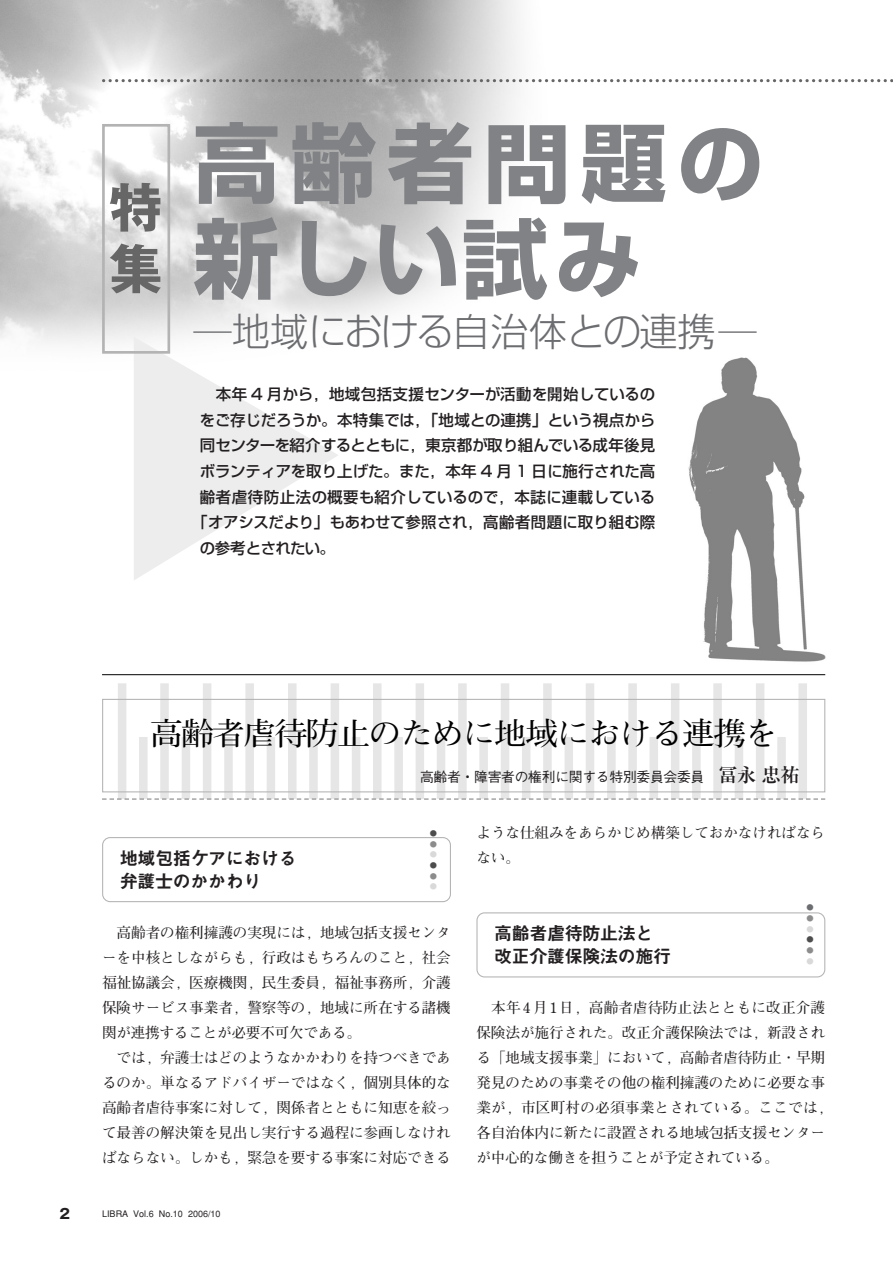
<style>
.page{position:relative;width:893px;height:1262px;background:#fff}
.page>*{position:absolute;margin:0;border:0;box-sizing:border-box;transform-origin:0 0}
.t1{font:700 86.1px/95.7px "Shin Go";letter-spacing:.125em;color:#808285}
.t2{font:700 53.1px/61.2px "Gothic MB101";color:#666}
.t3{font:300 38.25px "Shin Go";letter-spacing:-.03em;color:#6c6d70}
.t4{font:700 31.35px "Futo Min A101";letter-spacing:-.05em;color:#000;scale:1.05 1}
.t5{font:18.15px/23px "Midashi Go MB31";letter-spacing:-.025em;color:#231f20}
.t6{font:500 15.45px "Shin Go";letter-spacing:-.005em;color:#231f20}
.t7{font:500 15.45px "Shin Go";letter-spacing:-.025em;color:#231f20}
.t8{font:500 15.45px "Shin Go";letter-spacing:-.04em;color:#231f20}
.t9{font:500 15.45px "Shin Go";letter-spacing:.035em;color:#231f20}
.t10{font:500 15.45px "Shin Go";letter-spacing:.03em;color:#231f20}
.t11{font:500 15.45px "Shin Go";letter-spacing:-.045em;color:#231f20}
.t12{font:700 14.7px/25px "Futo Min A101";letter-spacing:-.01em;color:#231f20;text-align:justify}
.t13{font:500 13.8px "Gothic BBB";letter-spacing:-.02em;color:#231f20}
.t14{font:700 13.8px "Gothic MB101";color:#231f20}
.t15{font:500 9px "Gothic BBB";color:#231f20}
.t16{font:700 7.2px "Gothic MB101";color:#8c8c8c}
.t17{font:700 7.2px "Gothic MB101";color:#d9d9d9}
.t18{font:700 7.2px "Gothic MB101";color:#4d4d4d}
.t19{font:700 7.2px "Gothic MB101";color:#6c6d70}
.s1{font-family:"Ryumin";font-weight:700;font-size:19.2px}
</style>
<div class="page">
<img style="left:0;top:0;width:554px;height:343px">
<img style="left:688px;top:357px;width:138px;height:305px">
<svg style="left:104px;top:79px;width:788px;height:3px"></svg>
<hr style="left:102px;top:674px;width:723px;height:1px;background:#000">
<svg style="left:102px;top:837px;width:723px;height:141px"></svg>
<svg style="left:134px;top:337px;width:204px;height:243px;fill:#ededed"></svg>
<div style="left:102px;top:124px;width:68px;height:230px;border:3px solid #b3b3b3"></div>
<div style="left:798px;top:683px;width:9px;height:116px;background:#e6e6e6"></div>
<div style="left:777px;top:737px;width:8px;height:62px;background:#e6e6e6"></div>
<div style="left:734px;top:737px;width:9px;height:62px;background:#e6e6e6"></div>
<div style="left:692px;top:737px;width:8px;height:62px;background:#e6e6e6"></div>
<div style="left:649px;top:737px;width:9px;height:62px;background:#e6e6e6"></div>
<div style="left:607px;top:737px;width:8px;height:62px;background:#e6e6e6"></div>
<div style="left:564px;top:737px;width:9px;height:62px;background:#e6e6e6"></div>
<div style="left:522px;top:737px;width:8px;height:62px;background:#e6e6e6"></div>
<div style="left:479px;top:737px;width:9px;height:62px;background:#e6e6e6"></div>
<div style="left:437px;top:737px;width:8px;height:62px;background:#e6e6e6"></div>
<div style="left:394px;top:737px;width:9px;height:62px;background:#e6e6e6"></div>
<div style="left:352px;top:737px;width:8px;height:62px;background:#e6e6e6"></div>
<div style="left:309px;top:737px;width:9px;height:62px;background:#e6e6e6"></div>
<div style="left:266px;top:737px;width:9px;height:62px;background:#e6e6e6"></div>
<div style="left:224px;top:737px;width:9px;height:62px;background:#e6e6e6"></div>
<div style="left:182px;top:737px;width:8px;height:62px;background:#e6e6e6"></div>
<div style="left:139px;top:737px;width:9px;height:62px;background:#e6e6e6"></div>
<div style="left:755px;top:683px;width:9px;height:116px;background:#e6e6e6"></div>
<div style="left:713px;top:683px;width:8px;height:116px;background:#e6e6e6"></div>
<div style="left:671px;top:683px;width:8px;height:116px;background:#e6e6e6"></div>
<div style="left:628px;top:683px;width:9px;height:116px;background:#e6e6e6"></div>
<div style="left:585px;top:683px;width:9px;height:116px;background:#e6e6e6"></div>
<div style="left:543px;top:683px;width:8px;height:116px;background:#e6e6e6"></div>
<div style="left:500px;top:683px;width:9px;height:116px;background:#e6e6e6"></div>
<div style="left:458px;top:683px;width:8px;height:116px;background:#e6e6e6"></div>
<div style="left:415px;top:683px;width:9px;height:116px;background:#e6e6e6"></div>
<div style="left:373px;top:683px;width:8px;height:116px;background:#e6e6e6"></div>
<div style="left:330px;top:683px;width:9px;height:116px;background:#e6e6e6"></div>
<div style="left:288px;top:683px;width:8px;height:116px;background:#e6e6e6"></div>
<div style="left:245px;top:683px;width:9px;height:116px;background:#e6e6e6"></div>
<div style="left:203px;top:683px;width:8px;height:116px;background:#e6e6e6"></div>
<div style="left:160px;top:683px;width:9px;height:116px;background:#e6e6e6"></div>
<div style="left:118px;top:683px;width:8px;height:116px;background:#e6e6e6"></div>
<div style="left:102px;top:699px;width:723px;height:93px;border:1px solid #b3b3b3"></div>
<svg style="left:102px;top:798px;width:723px;height:1px"></svg>
<h2 class="t2" style="left:109px;top:184px;width:55px">特集</h2>
<h1 class="t1" style="left:193px;top:127px;width:571px">高齢者問題の新しい試み</h1>
<h3 class="t3" style="left:193px;top:317px;width:564px">―地域における自治体との連携―</h3>
<p class="t10" style="left:216px;top:389px;width:441px">本年 4 月から，地域包括支援センターが活動を開始しているの</p>
<p class="t7" style="left:200px;top:414px;width:456px">をご存じだろうか。本特集では，「地域との連携」という視点から</p>
<p class="t8" style="left:200px;top:440px;width:456px">同センターを紹介するとともに，東京都が取り組んでいる成年後見</p>
<p class="t6" style="left:200px;top:465px;width:456px">ボランティアを取り上げた。また，本年 4 月 1 日に施行された高</p>
<p class="t9" style="left:200px;top:491px;width:456px">齢者虐待防止法の概要も紹介しているので，本誌に連載している</p>
<p class="t6" style="left:192px;top:516px;width:464px">「オアシスだより」もあわせて参照され，高齢者問題に取り組む際</p>
<p class="t11" style="left:200px;top:542px;width:136px">の参考とされたい。</p>
<h3 class="t4" style="left:150px;top:722px;width:599px">高齢者虐待防止のために地域における連携を</h3>
<p class="t13" style="left:420px;top:771px;width:381px">高齢者・障害者の権利に関する特別委員会委員 <span class="s1">冨永忠祐</span></p>
<p class="t18" style="left:430px;top:830px;width:9px">●</p>
<p class="t16" style="left:430px;top:841px;width:9px">●</p>
<p class="t17" style="left:430px;top:851px;width:9px">●</p>
<p class="t18" style="left:430px;top:862px;width:9px">●</p>
<p class="t16" style="left:430px;top:873px;width:9px">●</p>
<p class="t17" style="left:430px;top:884px;width:9px">●</p>
<p class="t5" style="left:120px;top:849px;width:179px">地域包括ケアにおける弁護士のかかわり</p>
<p class="t12" style="left:102px;top:922px;width:350px;text-indent:15px">高齢者の権利擁護の実現には，地域包括支援センターを中核としながらも，行政はもちろんのこと，社会福祉協議会，医療機関，民生委員，福祉事務所，介護保険サービス事業者，警察等の，地域に所在する諸機関が連携することが必要不可欠である。</p>
<p class="t12" style="left:102px;top:1047px;width:350px;text-indent:15px">では，弁護士はどのようなかかわりを持つべきであるのか。単なるアドバイザーではなく，個別具体的な高齢者虐待事案に対して，関係者とともに知恵を絞って最善の解決策を見出し実行する過程に参画しなければならない。しかも，緊急を要する事案に対応できる</p>
<p class="t14" style="left:60px;top:1208px;width:12px">2</p>
<p class="t15" style="left:102px;top:1210px;width:120px">LIBRA Vol.6 No.10 2006/10</p>
<p class="t12" style="left:476px;top:822px;width:350px">ような仕組みをあらかじめ構築しておかなければならない。</p>
<p class="t19" style="left:806px;top:904px;width:9px">●</p>
<p class="t16" style="left:806px;top:915px;width:9px">●</p>
<p class="t17" style="left:806px;top:926px;width:9px">●</p>
<p class="t18" style="left:806px;top:937px;width:9px">●</p>
<p class="t16" style="left:806px;top:947px;width:9px">●</p>
<p class="t17" style="left:806px;top:958px;width:9px">●</p>
<p class="t5" style="left:494px;top:924px;width:179px">高齢者虐待防止法と改正介護保険法の施行</p>
<p class="t12" style="left:476px;top:997px;width:357px;text-align:left;text-indent:15px">本年 4 月 1 日，高齢者虐待防止法とともに改正介護保険法が施行された。改正介護保険法では，新設される「地域支援事業」において，高齢者虐待防止・早期発見のための事業その他の権利擁護のために必要な事業が，市区町村の必須事業とされている。ここでは，各自治体内に新たに設置される地域包括支援センターが中心的な働きを担うことが予定されている。</p>
</div>
